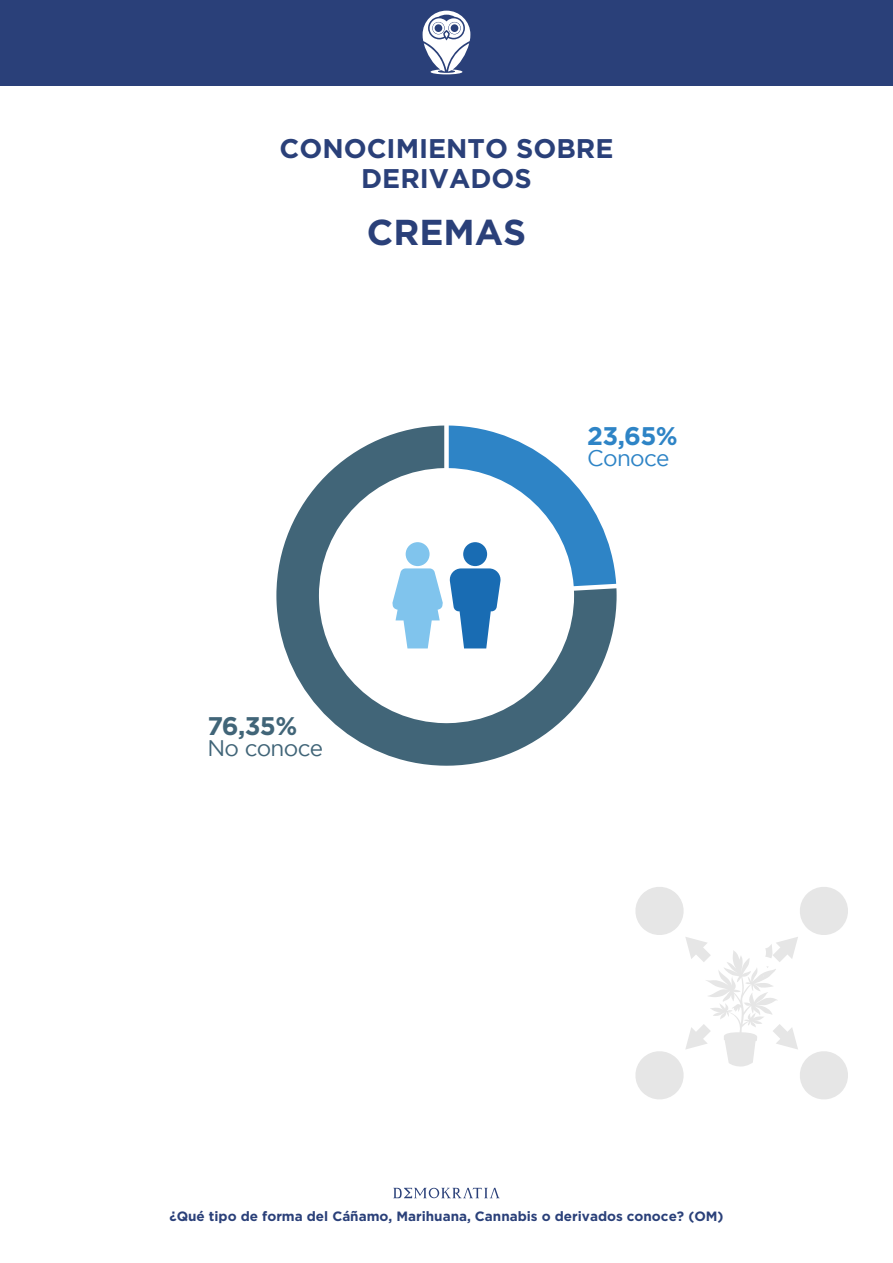
<style>
.page{position:relative;width:893px;height:1263px;background:#fff}
.page>*{position:absolute;margin:0;border:0;box-sizing:border-box;transform-origin:0 0}
.t1{font:700 36px "Gotham";color:#2a4079}
.t2{font:700 27px/30px "Gotham";color:#2a4079;text-align:center}
.t3{font:700 25.5px "Gotham";color:#2e84c6}
.t4{font:700 25.5px "Gotham";color:#416578}
.t5{font:22.5px "Gotham";letter-spacing:-.025em;color:#416578}
.t6{font:22.5px "Gotham";letter-spacing:-.025em;color:#2e84c6}
.t7{font:700 13.5px "Gotham";color:#2a4079}
</style>
<div class="page">
<div style="left:0;top:0;width:893px;height:85px;background:#2a4079"></div>
<svg style="left:423px;top:11px;width:47px;height:63px"></svg>
<svg style="left:635px;top:887px;width:213px;height:212px"></svg>
<svg style="left:393px;top:1188px;width:107px;height:10px"></svg>
<svg style="left:276px;top:425px;width:341px;height:341px"></svg>
<h2 class="t2" style="left:279px;top:133px;width:335px">CONOCIMIENTO SOBRE<br>DERIVADOS</h2>
<h1 class="t1" style="left:367px;top:211px;width:161px">CREMAS</h1>
<h3 class="t4" style="left:207px;top:711px;width:91px">76,35%</h3>
<h3 class="t5" style="left:207px;top:735px;width:117px">No conoce</h3>
<h3 class="t3" style="left:587px;top:422px;width:92px">23,65%</h3>
<h3 class="t6" style="left:587px;top:446px;width:84px">Conoce</h3>
<p class="t7" style="left:169px;top:1208px;width:556px">¿Qué tipo de forma del Cáñamo, Marihuana, Cannabis o derivados conoce? (OM)</p>
</div>
